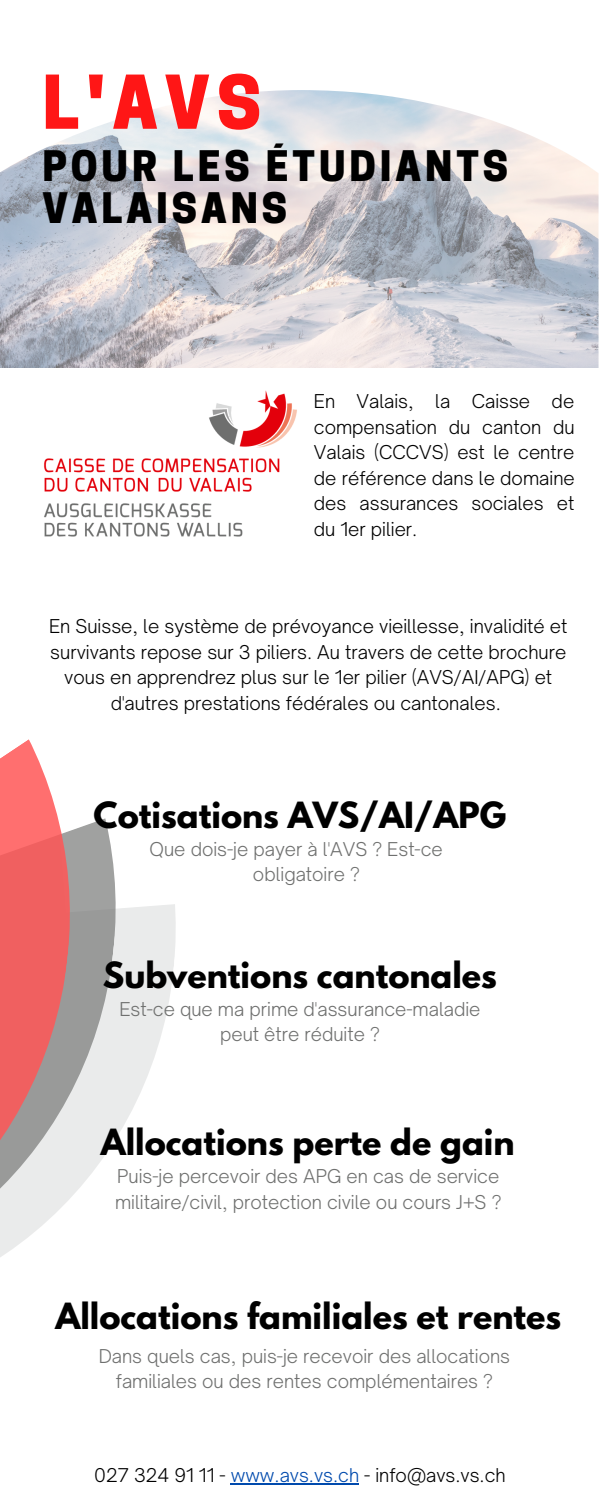
<style>
.page{position:relative;width:600px;height:1500px;background:#fff}
.page>*{position:absolute;margin:0;border:0;box-sizing:border-box;transform-origin:0 0}
.t1{font:800 69.5px "Cooper Hewitt";color:#ff1616}
.t2{font:800 39.5px/42.8px "Cooper Hewitt";letter-spacing:.1em;color:#000}
.t3{font:700 32px "League Spartan";color:#000}
.t4{font:300 18.2px/25.5px "Open Sauce One";color:#000;text-align:justify}
.t5{font:300 18.2px/25.5px "Open Sauce One";color:#6f706f}
.s1{color:#004aad}
</style>
<div class="page">
<svg style="left:136px;top:913px;width:40px;height:188px;fill:#eaebeb"></svg>
<svg style="left:136px;top:904px;width:39px;height:9px"></svg>
<svg style="left:91px;top:865px;width:45px;height:309px;fill:#eaebeb"></svg>
<svg style="left:91px;top:818px;width:23px;height:47px"></svg>
<svg style="left:0;top:808px;width:91px;height:449px"></svg>
<svg style="left:0;top:739px;width:56px;height:69px"></svg>
<img style="left:0;top:90px;width:599px;height:278px">
<img style="left:44px;top:391px;width:253px;height:146px">
<hr style="left:231px;top:1483px;width:128px;height:2px;background:#004aad">
<h1 class="t1" style="left:42px;top:77px;width:220px">L'AVS</h1>
<h2 class="t2" style="left:42px;top:149px;width:467px">POUR LES ÉTUDIANTS<br>VALAISANS</h2>
<p class="t4" style="left:314px;top:388px;width:262px">En Valais, la Caisse de compensation du canton du Valais (CCCVS) est le centre de référence dans le domaine des assurances sociales et du 1er pilier.</p>
<p class="t4" style="left:49px;top:613px;width:520px;text-align:center">En Suisse, le système de prévoyance vieillesse, invalidité et survivants repose sur 3 piliers. Au travers de cette brochure vous en apprendrez plus sur le 1er pilier (AVS/AI/APG) et d'autres prestations fédérales ou cantonales.</p>
<h3 class="t3" style="left:94px;top:799px;width:414px">Cotisations AVS/AI/APG</h3>
<p class="t5" style="left:253px;top:836px;width:191px;text-indent:-103px">Que dois-je payer à l'AVS ? Est-ce obligatoire ?</p>
<h3 class="t3" style="left:103px;top:959px;width:396px">Subventions cantonales</h3>
<p class="t5" style="left:119px;top:996px;width:363px;text-align:center">Est-ce que ma prime d'assurance-maladie peut être réduite ?</p>
<h3 class="t3" style="left:101px;top:1126px;width:415px">Allocations perte de gain</h3>
<p class="t5" style="left:115px;top:1163px;width:388px">Puis-je percevoir des APG en cas de service militaire/civil, protection civile ou cours J+S ?</p>
<h3 class="t3" style="left:55px;top:1300px;width:507px">Allocations familiales et rentes</h3>
<p class="t5" style="left:99px;top:1343px;width:413px;text-align:center">Dans quels cas, puis-je recevoir des allocations familiales ou des rentes complémentaires ?</p>
<p class="t4" style="left:94px;top:1462px;width:413px">027 324 91 11 - <span class="s1">www.avs.vs.ch</span> - info@avs.vs.ch</p>
</div>
